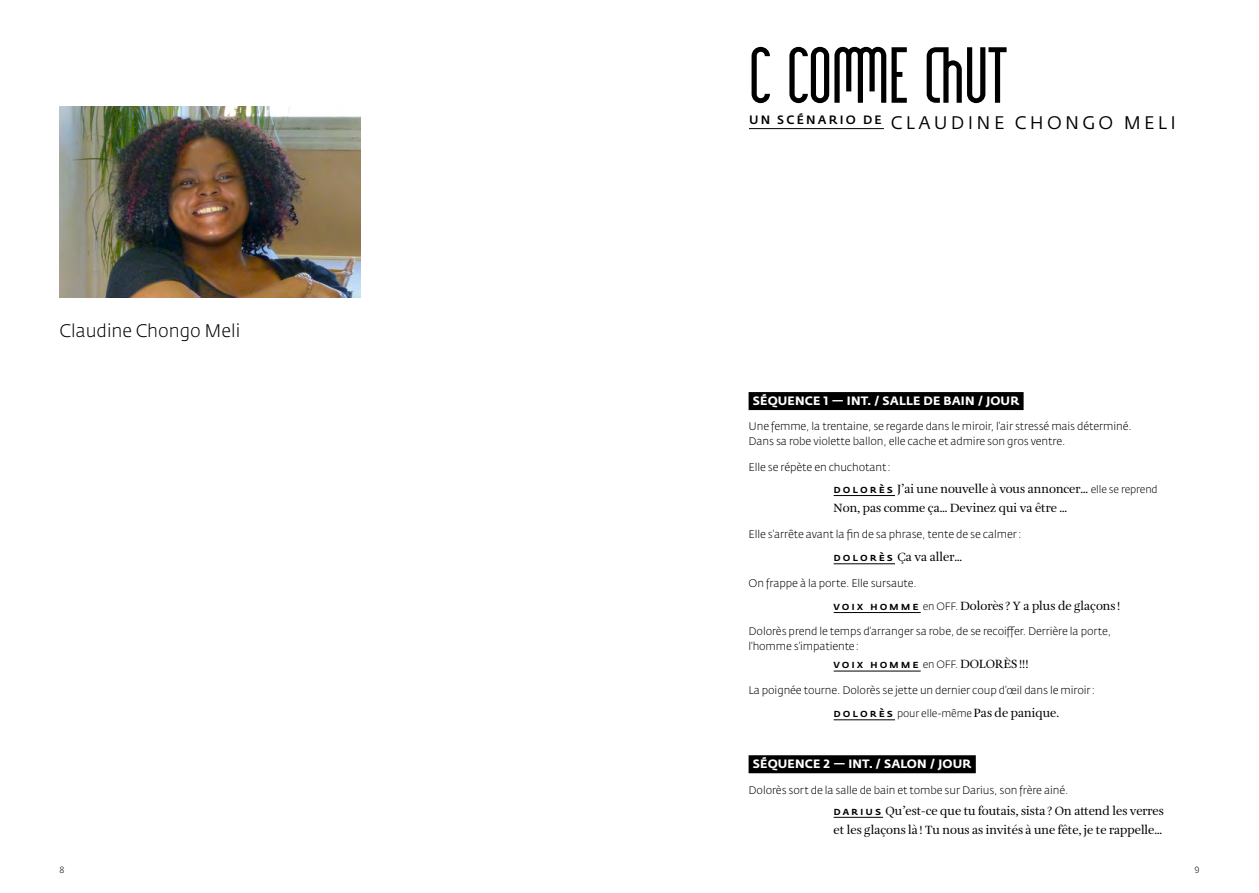
<style>
.page{position:relative;width:1259px;height:893px;background:#fff}
.page>*{position:absolute;margin:0;border:0;box-sizing:border-box;transform-origin:0 0}
.t1{font:75px "Quinze H15";color:#000}
.t2{font:18px "Fedra Sans Std";letter-spacing:.185em;color:#000}
.t3{font:300 18px "Fedra Sans Std";color:#000}
.t4{font:12.3px/19.5px "Amalia Pro";color:#000}
.t5{font:700 12px "Fedra Sans Std";letter-spacing:.01em;color:#fff}
.t6{font:300 10.95px/15px "Fedra Sans Std";letter-spacing:-.01em;color:#000}
.t7{font:300 10.5px "Fedra Sans Std";letter-spacing:-.01em;color:#000}
.t8{font:300 9px "Fedra Sans Std";color:#000}
.s1{font-family:"Fedra Sans Std";font-weight:500;font-size:11.25px}
.s2{font-family:"Fedra Sans Std";font-weight:300;font-size:10.5px}
.s3{font-weight:500;font-size:11.25px}
.s4{font-family:"Amalia Pro";font-weight:400;font-size:12.3px}
</style>
<div class="page">
<div style="left:748px;top:392px;width:275px;height:18px;background:#000"></div>
<hr style="left:833px;top:495px;width:62px;height:1px;background:#000">
<hr style="left:833px;top:563px;width:62px;height:1px;background:#000">
<hr style="left:833px;top:612px;width:87px;height:1px;background:#000">
<hr style="left:833px;top:671px;width:87px;height:1px;background:#000">
<hr style="left:833px;top:719px;width:62px;height:1px;background:#000">
<div style="left:748px;top:755px;width:227px;height:18px;background:#000"></div>
<hr style="left:833px;top:817px;width:50px;height:1px;background:#000">
<hr style="left:749px;top:128px;width:135px;height:1px;background:#000">
<img style="left:60px;top:106px;width:300px;height:191px">
<h2 class="t3" style="left:60px;top:320px;width:182px">Claudine Chongo Meli</h2>
<h1 class="t1" style="left:749px;top:17px;width:259px">C COMME CHUT</h1>
<h2 class="t2" style="left:749px;top:111px;width:428px"><sup>UN</sup> <sup>SCÉNARIO</sup> <sup>DE</sup> CLAUDINE CHONGO MELI</h2>
<p class="t5" style="left:753px;top:393px;width:268px">SÉQUENCE 1 — INT. / SALLE DE BAIN / JOUR</p>
<p class="t6" style="left:748px;top:419px;width:385px">Une femme, la trentaine, se regarde dans le miroir, l’air stressé mais déterminé.<br>Dans sa robe violette ballon, elle cache et admire son gros ventre.</p>
<p class="t6" style="left:748px;top:460px;width:144px">Elle se répète en chuchotant :</p>
<p class="t4" style="left:833px;top:479px;width:325px"><span class="s1">d o l o r è s</span> J’ai une nouvelle à vous annoncer… <span class="s2">elle se reprend<br></span>Non, pas comme ça… Devinez qui va être …</p>
<p class="t6" style="left:748px;top:527px;width:274px">Elle s’arrête avant la fin de sa phrase, tente de se calmer:</p>
<p class="t4" style="left:833px;top:548px;width:130px"><span class="s1">d o l o r è s</span> Ça va aller…</p>
<p class="t6" style="left:748px;top:575px;width:170px">On frappe à la porte. Elle sursaute.</p>
<p class="t4" style="left:833px;top:596px;width:288px"><span class="s1">vo i x h om m e</span> <span class="s2">en OFF.</span> Dolorès ? Y a plus de glaçons !</p>
<p class="t6" style="left:748px;top:624px;width:364px">Dolorès prend le temps d’arranger sa robe, de se recoiffer. Derrière la porte, l’homme s’impatiente:</p>
<p class="t4" style="left:833px;top:655px;width:196px"><span class="s1">vo i x h om m e</span> <span class="s2">en OFF.</span> DOLORÈS!!!</p>
<p class="t6" style="left:748px;top:683px;width:348px">La poignée tourne. Dolorès se jette un dernier coup d’œil dans le miroir:</p>
<p class="t7" style="left:833px;top:707px;width:227px"><span class="s3">d o l o r è s</span> pour elle-même <span class="s4">Pas de panique.</span></p>
<p class="t5" style="left:753px;top:756px;width:220px">SÉQUENCE 2 — INT. / SALON / JOUR</p>
<p class="t6" style="left:748px;top:782px;width:321px">Dolorès sort de la salle de bain et tombe sur Darius, son frère ainé.</p>
<p class="t4" style="left:833px;top:801px;width:332px"><span class="s1">d a r i u s</span> Qu’est-ce que tu foutais, sista ? On attend les verres et les glaçons là ! Tu nous as invités à une fête, je te rappelle…</p>
<p class="t8" style="left:60px;top:864px;width:6px">8</p>
<p class="t8" style="left:1194px;top:864px;width:7px">9</p>
</div>
